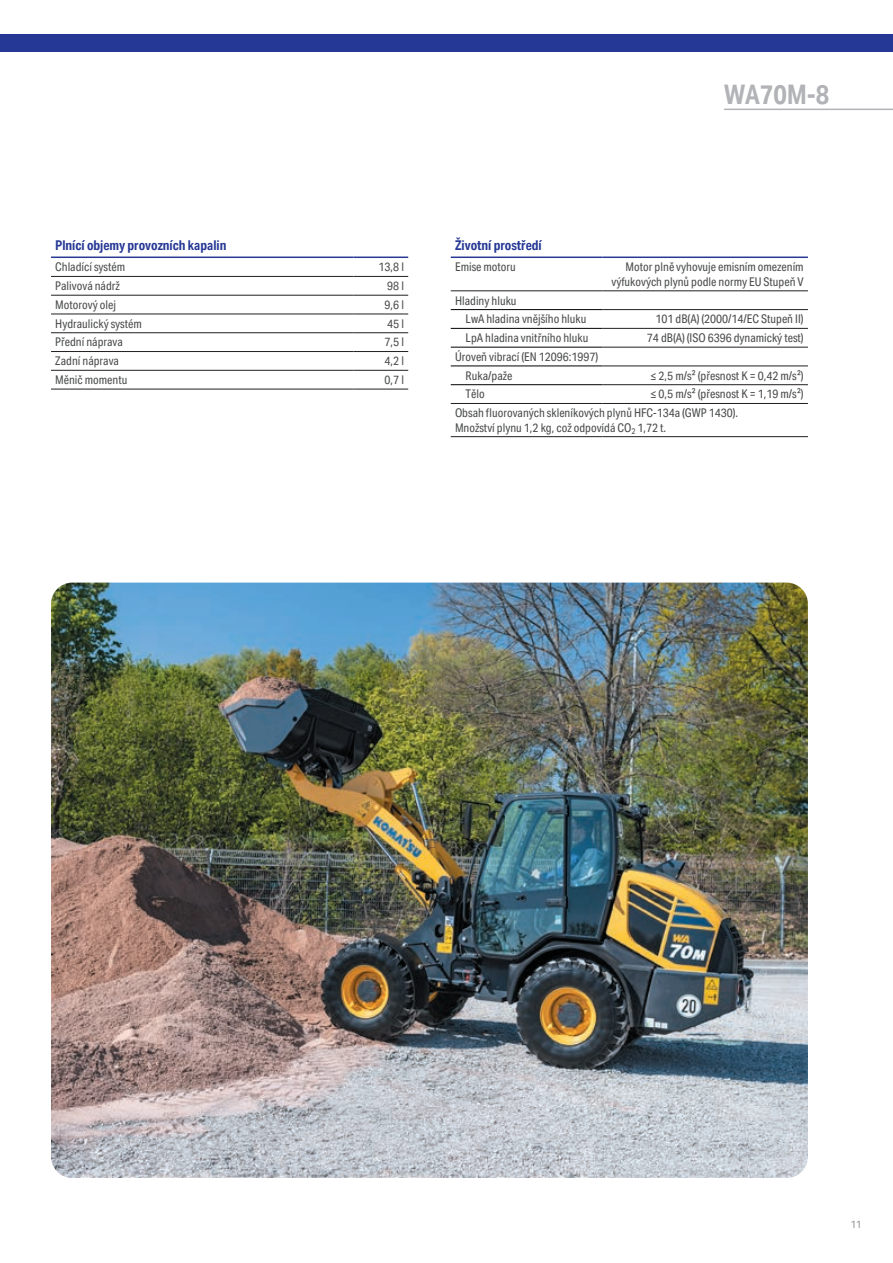
<style>
.page{position:relative;width:893px;height:1263px;background:#fff}
.page>*{position:absolute;margin:0;border:0;box-sizing:border-box;transform-origin:0 0}
.t1{font:700 27px "Aktiv Grotesk Cd";color:#b2b3b7}
.t2{font:700 13.5px "Aktiv Grotesk Cd";color:#263895}
.t3{font:12px/18.8px "Aktiv Grotesk Cd";color:#4b4c4d}
.t4{font:10.5px "Aktiv Grotesk";color:#939598}
</style>
<div class="page">
<img style="left:51px;top:583px;width:757px;height:595px">
<hr style="left:51px;top:276px;width:303px;height:1px;background:#231f20">
<hr style="left:354px;top:276px;width:54px;height:1px;background:#231f20">
<hr style="left:51px;top:295px;width:303px;height:1px;background:#231f20">
<hr style="left:354px;top:295px;width:54px;height:1px;background:#231f20">
<hr style="left:51px;top:314px;width:303px;height:1px;background:#231f20">
<hr style="left:354px;top:314px;width:54px;height:1px;background:#231f20">
<hr style="left:51px;top:332px;width:303px;height:1px;background:#231f20">
<hr style="left:354px;top:332px;width:54px;height:1px;background:#231f20">
<hr style="left:51px;top:351px;width:303px;height:1px;background:#231f20">
<hr style="left:354px;top:351px;width:54px;height:1px;background:#231f20">
<hr style="left:51px;top:370px;width:303px;height:1px;background:#231f20">
<hr style="left:354px;top:370px;width:54px;height:1px;background:#231f20">
<hr style="left:51px;top:389px;width:303px;height:1px;background:#231f20">
<hr style="left:354px;top:389px;width:54px;height:1px;background:#231f20">
<hr style="left:51px;top:256px;width:303px;height:2px;background:#263895">
<hr style="left:354px;top:256px;width:54px;height:2px;background:#263895">
<hr style="left:451px;top:290px;width:151px;height:1px;background:#231f20">
<hr style="left:602px;top:309px;width:206px;height:1px;background:#231f20">
<hr style="left:602px;top:328px;width:206px;height:1px;background:#231f20">
<hr style="left:602px;top:384px;width:206px;height:1px;background:#231f20">
<hr style="left:451px;top:328px;width:151px;height:1px;background:#000">
<hr style="left:451px;top:384px;width:151px;height:1px;background:#000">
<hr style="left:451px;top:256px;width:151px;height:2px;background:#263895">
<hr style="left:602px;top:256px;width:206px;height:2px;background:#263895">
<hr style="left:602px;top:347px;width:206px;height:1px;background:#231f20">
<hr style="left:451px;top:366px;width:151px;height:1px;background:#000">
<hr style="left:451px;top:309px;width:151px;height:1px;background:#000">
<hr style="left:451px;top:347px;width:151px;height:1px;background:#000">
<hr style="left:602px;top:366px;width:206px;height:1px;background:#231f20">
<hr style="left:451px;top:403px;width:151px;height:1px;background:#231f20">
<hr style="left:451px;top:436px;width:151px;height:1px;background:#231f20">
<hr style="left:602px;top:436px;width:206px;height:1px;background:#231f20">
<hr style="left:602px;top:290px;width:206px;height:1px;background:#231f20">
<hr style="left:602px;top:403px;width:206px;height:1px;background:#231f20">
<div style="left:0;top:34px;width:893px;height:17px;background:#263895"></div>
<hr style="left:724px;top:109px;width:169px;height:1px;background:#b2b3b7">
<h1 class="t1" style="left:724px;top:79px;width:107px">WA70M-8</h1>
<p class="t2" style="left:55px;top:238px;width:173px">Plnící objemy provozních kapalin</p>
<p class="t3" style="left:55px;top:258px;width:71px">Chladící systém</p>
<p class="t3" style="left:379px;top:258px;width:27px">13,8 l</p>
<p class="t3" style="left:55px;top:277px;width:66px">Palivová nádrž</p>
<p class="t3" style="left:387px;top:277px;width:18px">98 l</p>
<p class="t3" style="left:55px;top:295px;width:62px">Motorový olej</p>
<p class="t3" style="left:385px;top:295px;width:21px">9,6 l</p>
<p class="t3" style="left:55px;top:314px;width:88px">Hydraulický systém</p>
<p class="t3" style="left:387px;top:314px;width:18px">45 l</p>
<p class="t3" style="left:55px;top:333px;width:69px">Přední náprava</p>
<p class="t3" style="left:385px;top:333px;width:21px">7,5 l</p>
<p class="t3" style="left:55px;top:352px;width:65px">Zadní náprava</p>
<p class="t3" style="left:385px;top:352px;width:21px">4,2 l</p>
<p class="t3" style="left:55px;top:370px;width:74px">Měnič momentu</p>
<p class="t3" style="left:385px;top:370px;width:21px">0,7 l</p>
<p class="t2" style="left:455px;top:238px;width:88px">Životní prostředí</p>
<p class="t3" style="left:455px;top:258px;width:62px">Emise motoru</p>
<p class="t3" style="left:611px;top:260px;width:194px;line-height:14.4px;text-align:right">Motor plně vyhovuje emisním omezením výfukových plynů podle normy EU Stupeň V</p>
<p class="t3" style="left:466px;top:291px;width:122px;text-indent:-11px">Hladiny hluku<br>LwA hladina vnějšího hluku</p>
<p class="t3" style="left:656px;top:310px;width:150px">101 dB(A) (2000/14/EC Stupeň II)</p>
<p class="t3" style="left:466px;top:328px;width:124px">LpA hladina vnitřního hluku</p>
<p class="t3" style="left:647px;top:328px;width:158px">74 dB(A) (ISO 6396 dynamický test)</p>
<p class="t3" style="left:466px;top:347px;width:134px;text-indent:-11px">Úroveň vibrací (EN 12096:1997)<br>Ruka/paže</p>
<p class="t3" style="left:651px;top:366px;width:155px">≤ 2,5 m/s² (přesnost K = 0,42 m/s²)</p>
<p class="t3" style="left:455px;top:385px;width:350px;text-indent:196px">≤ 0,5 m/s² (přesnost K = 1,19 m/s²)<br>Obsah fluorovaných skleníkových plynů HFC-134a (GWP 1430).</p>
<p class="t3" style="left:455px;top:418px;width:213px">Množství plynu 1,2 kg, což odpovídá CO<sub>2</sub> 1,72 t.</p>
<p class="t3" style="left:466px;top:385px;width:21px">Tělo</p>
<p class="t4" style="left:850px;top:1218px;width:13px">11</p>
</div>
